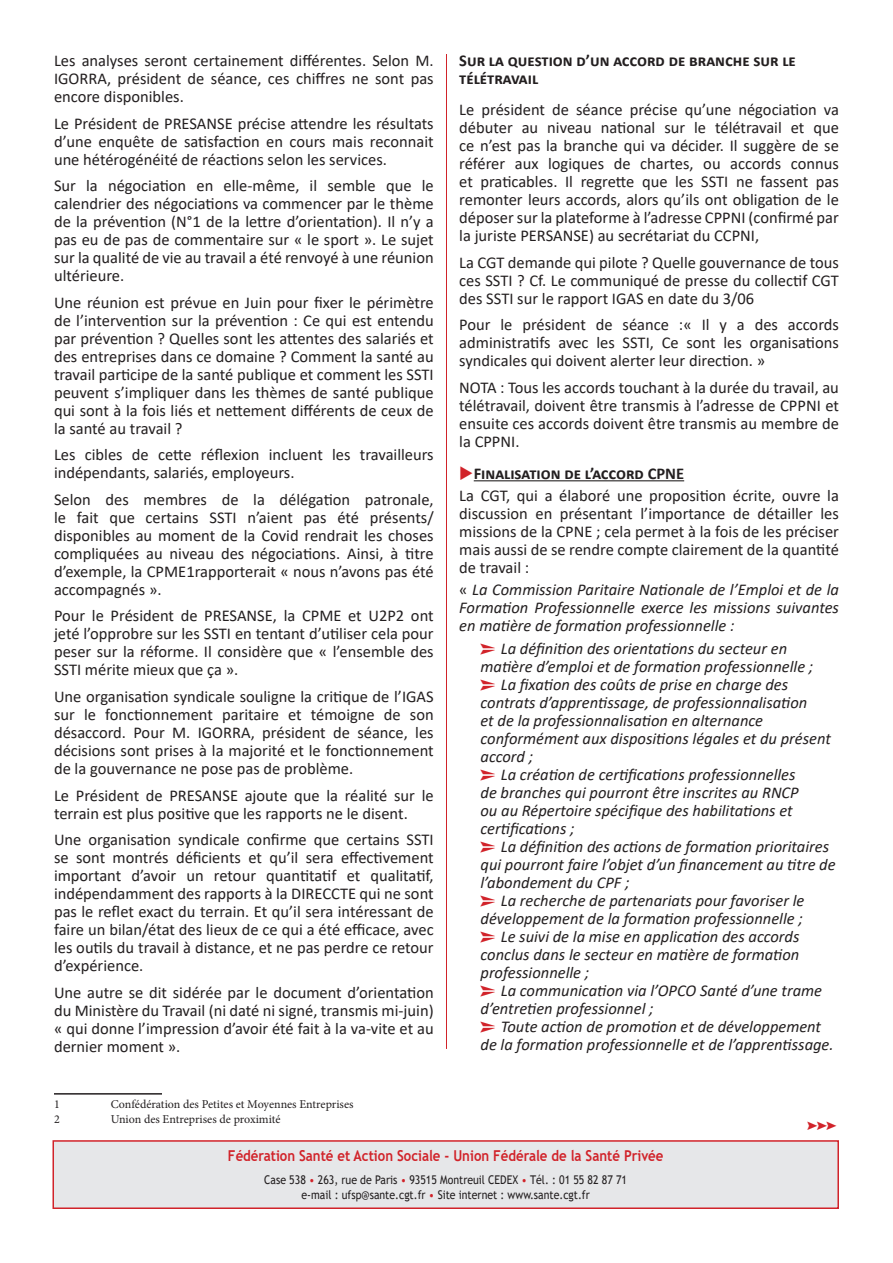
<style>
.page{position:relative;width:893px;height:1263px;background:#fff}
.page>*{position:absolute;margin:0;border:0;box-sizing:border-box;transform-origin:0 0}
.t1{font:18px "Follow The Arrow";color:#d1232a}
.t2{font:16.5px/18px "Calibri";color:#231f20;text-align:justify}
.t3{font:italic 16.5px/18px "Calibri";color:#231f20}
.t4{font:700 16.5px/18px "Calibri";color:#231f20}
.t5{font:700 15px "Trebuchet MS";color:#d1232a;scale:.88 1}
.t6{font:12px "Trebuchet MS";color:#231f20;scale:.88 1}
.t7{font:12px "Minion Pro";color:#231f20}
.s1{color:#d1232a}
.s2{font-style:normal}
.s3{font-family:"Pointers";font-style:normal;color:#d1232a}
</style>
<div class="page">
<hr style="left:54px;top:1093px;width:108px;height:1px;background:#231f20">
<hr style="left:474px;top:480px;width:210px;height:1px;background:#231f20">
<div style="left:53px;top:1141px;width:785px;height:67px;background:#e6e7e9"></div>
<div style="left:52px;top:1140px;width:787px;height:69px;border:2px solid #d1232a"></div>
<hr style="left:446px;top:54px;width:1px;height:995px;background:#d1232a">
<p class="t2" style="left:54px;top:51px;width:381px">Les analyses seront certainement différentes. Selon M.<br>IGORRA, président de séance, ces chiffres ne sont pas encore disponibles.</p>
<p class="t2" style="left:54px;top:114px;width:381px">Le Président de PRESANSE précise attendre les résultats d’une enquête de satisfaction en cours mais reconnait une hétérogénéité de réactions selon les services.</p>
<p class="t2" style="left:54px;top:176px;width:381px">Sur la négociation en elle-même, il semble que le calendrier des négociations va commencer par le thème de la prévention (N°1 de la lettre d’orientation). Il n’y a pas eu de pas de commentaire sur « le sport ». Le sujet sur la qualité de vie au travail a été renvoyé à une réunion ultérieure.</p>
<p class="t2" style="left:54px;top:293px;width:381px">Une réunion est prévue en Juin pour fixer le périmètre de l’intervention sur la prévention : Ce qui est entendu par prévention ? Quelles sont les attentes des salariés et des entreprises dans ce domaine ? Comment la santé au travail participe de la santé publique et comment les SSTI peuvent s’impliquer dans les thèmes de santé publique qui sont à la fois liés et nettement différents de ceux de la santé au travail ?</p>
<p class="t2" style="left:54px;top:446px;width:381px">Les cibles de cette réflexion incluent les travailleurs indépendants, salariés, employeurs.</p>
<p class="t2" style="left:54px;top:490px;width:381px">Selon des membres de la délégation patronale, le fait que certains SSTI n’aient pas été présents/ disponibles au moment de la Covid rendrait les choses compliquées au niveau des négociations. Ainsi, à titre d’exemple, la CPME1rapporterait « nous n’avons pas été accompagnés ».</p>
<p class="t2" style="left:54px;top:607px;width:381px">Pour le Président de PRESANSE, la CPME et U2P2 ont jeté l’opprobre sur les SSTI en tentant d’utiliser cela pour peser sur la réforme. Il considère que « l’ensemble des SSTI mérite mieux que ça ».</p>
<p class="t2" style="left:54px;top:687px;width:381px">Une organisation syndicale souligne la critique de l’IGAS sur le fonctionnement paritaire et témoigne de son désaccord. Pour M. IGORRA, président de séance, les décisions sont prises à la majorité et le fonctionnement de la gouvernance ne pose pas de problème.</p>
<p class="t2" style="left:54px;top:786px;width:381px">Le Président de PRESANSE ajoute que la réalité sur le terrain est plus positive que les rapports ne le disent.</p>
<p class="t2" style="left:54px;top:830px;width:381px">Une organisation syndicale confirme que certains SSTI se sont montrés déficients et qu’il sera effectivement important d’avoir un retour quantitatif et qualitatif, indépendamment des rapports à la DIRECCTE qui ne sont pas le reflet exact du terrain. Et qu’il sera intéressant de faire un bilan/état des lieux de ce qui a été efficace, avec les outils du travail à distance, et ne pas perdre ce retour d’expérience.</p>
<p class="t2" style="left:54px;top:983px;width:381px">Une autre se dit sidérée par le document d’orientation du Ministère du Travail (ni daté ni signé, transmis mi-juin) « qui donne l’impression d’avoir été fait à la va-vite et au dernier moment ».</p>
<p class="t7" style="left:54px;top:1096px;width:7px">1</p>
<p class="t7" style="left:111px;top:1096px;width:244px">Confédération des Petites et Moyennes Entreprises</p>
<p class="t7" style="left:54px;top:1111px;width:7px">2</p>
<p class="t7" style="left:111px;top:1111px;width:171px">Union des Entreprises de proximité</p>
<p class="t4" style="left:459px;top:52px;width:338px">Sur la question d’un accord de branche sur le télétravail</p>
<p class="t2" style="left:459px;top:100px;width:381px">Le président de séance précise qu’une négociation va débuter au niveau national sur le télétravail et que ce n’est pas la branche qui va décider. Il suggère de se référer aux logiques de chartes, ou accords connus et praticables. Il regrette que les SSTI ne fassent pas remonter leurs accords, alors qu’ils ont obligation de le déposer sur la plateforme à l’adresse CPPNI (confirmé par la juriste PERSANSE) au secrétariat du CCPNI,</p>
<p class="t2" style="left:459px;top:253px;width:381px">La CGT demande qui pilote ? Quelle gouvernance de tous ces SSTI ? Cf. Le communiqué de presse du collectif CGT des SSTI sur le rapport IGAS en date du 3/06</p>
<p class="t2" style="left:459px;top:315px;width:381px">Pour le président de séance :« Il y a des accords administratifs avec les SSTI, Ce sont les organisations syndicales qui doivent alerter leur direction. »</p>
<p class="t2" style="left:459px;top:378px;width:381px">NOTA : Tous les accords touchant à la durée du travail, au télétravail, doivent être transmis à l’adresse de CPPNI et ensuite ces accords doivent être transmis au membre de la CPPNI.</p>
<p class="t4" style="left:459px;top:464px;width:226px"><span class="s1">◆</span>Finalisation de l’accord CPNE</p>
<p class="t2" style="left:459px;top:486px;width:381px">La CGT, qui a élaboré une proposition écrite, ouvre la discussion en présentant l’importance de détailler les missions de la CPNE ; cela permet à la fois de les préciser mais aussi de se rendre compte clairement de la quantité de travail :</p>
<p class="t3" style="left:459px;top:580px;width:381px;text-align:justify"><span class="s2">«</span> La Commission Paritaire Nationale de l’Emploi et de la Formation Professionnelle exerce les missions suivantes en matière de formation professionnelle :</p>
<p class="t3" style="left:480px;top:638px;width:334px"><span class="s3">=</span> La définition des orientations du secteur en matière d’emploi et de formation professionnelle ;</p>
<p class="t3" style="left:480px;top:674px;width:352px"><span class="s3">=</span> La fixation des coûts de prise en charge des contrats d’apprentissage, de professionnalisation<br>et de la professionnalisation en alternance conformément aux dispositions légales et du présent accord ;</p>
<p class="t3" style="left:480px;top:764px;width:320px"><span class="s3">=</span> La création de certifications professionnelles de branches qui pourront être inscrites au RNCP ou au Répertoire spécifique des habilitations et certifications ;</p>
<p class="t3" style="left:480px;top:836px;width:357px"><span class="s3">=</span> La définition des actions de formation prioritaires qui pourront faire l’objet d’un financement au titre de l’abondement du CPF ;</p>
<p class="t3" style="left:480px;top:890px;width:325px"><span class="s3">=</span> La recherche de partenariats pour favoriser le développement de la formation professionnelle ;</p>
<p class="t3" style="left:480px;top:926px;width:321px;text-align:justify"><span class="s3">=</span> Le suivi de la mise en application des accords conclus dans le secteur en matière de formation professionnelle ;</p>
<p class="t3" style="left:480px;top:980px;width:343px"><span class="s3">=</span> La communication via l’OPCO Santé d’une trame d’entretien professionnel ;</p>
<p class="t3" style="left:480px;top:1016px;width:355px"><span class="s3">=</span> Toute action de promotion et de développement de la formation professionnelle et de l’apprentissage.</p>
<p class="t1" style="left:805px;top:1113px;width:34px">E</p>
<p class="t5" style="left:228px;top:1147px;width:496px">Fédération Santé et Action Sociale - Union Fédérale de la Santé Privée</p>
<p class="t6" style="left:264px;top:1172px;width:414px">Case 538 <span class="s1">•</span> 263, rue de Paris <span class="s1">•</span> 93515 Montreuil CEDEX <span class="s1">•</span> Tél. : 01 55 82 87 71</p>
<p class="t6" style="left:301px;top:1187px;width:329px">e-mail : ufsp@sante.cgt.fr <span class="s1">•</span> Site internet : www.sante.cgt.fr</p>
</div>
